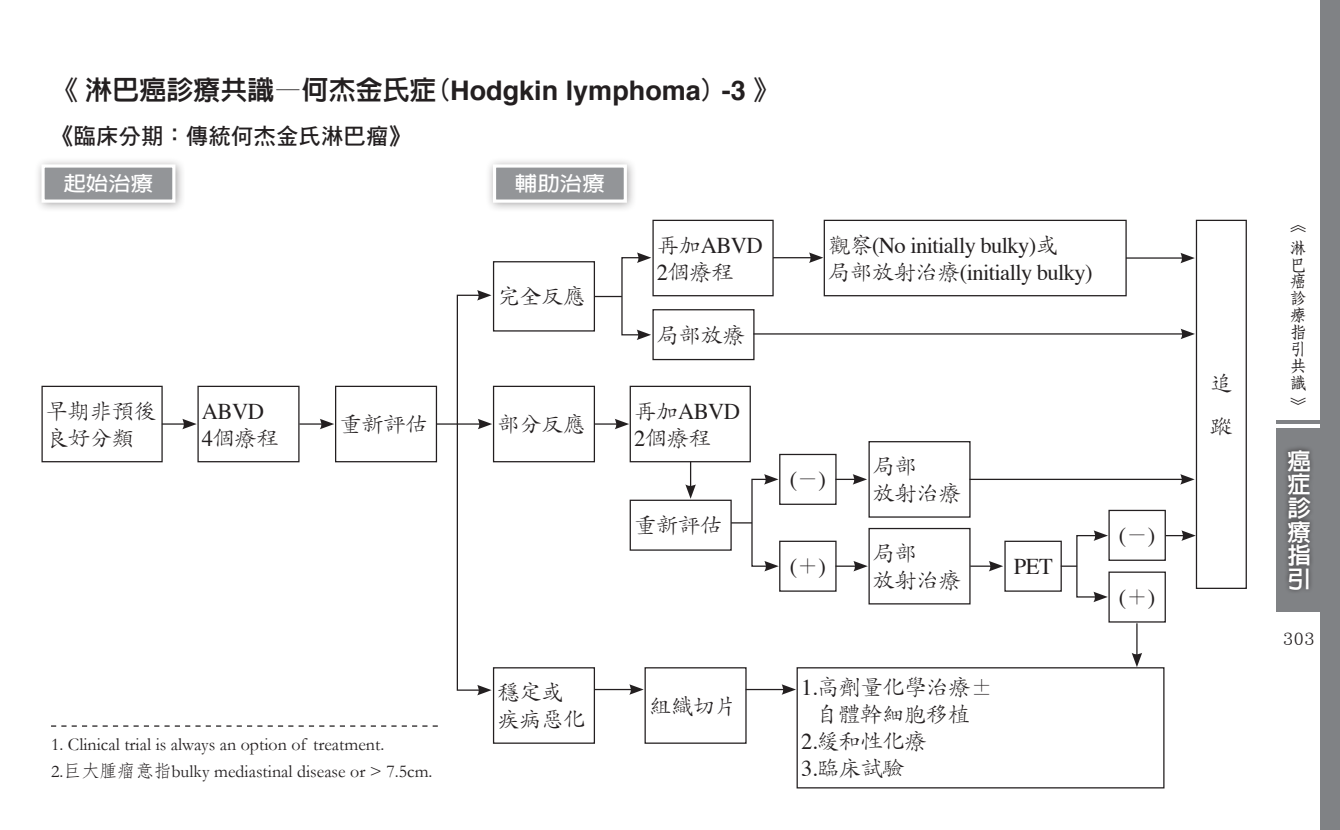
<style>
.page{position:relative;width:1340px;height:830px;background:#fff}
.page>*{position:absolute;margin:0;border:0;box-sizing:border-box;transform-origin:0 0}
.t1{font:800 27px "AR Hei B5";color:#231f20}
.t2{font:800 23.62px/23.6px "AR Hei B5";color:#fff;text-align:justify}
.t3{font:22.5px/27px "DF Kai Shu Std W3";letter-spacing:-.025em;color:#231f20}
.t4{font:22.5px/27px "Times";letter-spacing:-.025em;color:#231f20}
.t5{font:22.5px "DF Hei Std W7";color:#231f20}
.t6{font:700 20.25px "AR Hei B5";color:#fff;scale:1.11 1}
.t7{font:18px/27px "Garamond";color:#231f20}
.t8{font:18px "DF Kai Shu Std W5";color:#231f20}
.t9{font:16.88px/16.9px "DF Fang Song Std W6";color:#231f20}
.s1{font-family:"Helvetica";font-weight:700}
.s2{font-family:"Times"}
.s3{font-family:"DF Kai Shu Std W3"}
.s4{font-family:"DF Fang Song Std W4"}
</style>
<div class="page">
<div style="left:1320px;top:0;width:19px;height:829px;background:#808285"></div>
<div style="left:1276px;top:427px;width:63px;height:184px;background:#808285"></div>
<hr style="left:1276px;top:420px;width:63px;height:3px;background:#808285">
<div style="left:1282px;top:444px;width:31px;height:150px;background:#231f20;opacity:.75"></div>
<div style="left:33px;top:156px;width:152px;height:56px;background:#231f20;opacity:.4"></div>
<svg style="left:40px;top:163px;width:137px;height:41px;background:#adaeb0"></svg>
<div style="left:485px;top:156px;width:151px;height:56px;background:#231f20;opacity:.4"></div>
<svg style="left:491px;top:163px;width:137px;height:41px"></svg>
<div style="left:41px;top:385px;width:122px;height:77px;border:1px solid #231f20"></div>
<div style="left:197px;top:385px;width:102px;height:77px;border:1px solid #231f20"></div>
<div style="left:493px;top:385px;width:102px;height:77px;border:1px solid #231f20"></div>
<div style="left:629px;top:499px;width:102px;height:51px;border:1px solid #231f20"></div>
<div style="left:335px;top:385px;width:102px;height:77px;border:1px solid #231f20"></div>
<div style="left:629px;top:385px;width:122px;height:77px;border:1px solid #231f20"></div>
<div style="left:868px;top:441px;width:102px;height:76px;border:1px solid #231f20"></div>
<div style="left:779px;top:453px;width:57px;height:51px;border:1px solid #231f20"></div>
<div style="left:868px;top:527px;width:102px;height:77px;border:1px solid #231f20"></div>
<div style="left:779px;top:540px;width:57px;height:51px;border:1px solid #231f20"></div>
<div style="left:1108px;top:509px;width:57px;height:51px;border:1px solid #231f20"></div>
<div style="left:1108px;top:571px;width:57px;height:51px;border:1px solid #231f20"></div>
<div style="left:1195px;top:220px;width:51px;height:368px;border:1px solid #231f20"></div>
<svg style="left:51px;top:725px;width:387px;height:1px"></svg>
<hr style="left:835px;top:478px;width:21px;height:2px;background:#231f20">
<svg style="left:852px;top:474px;width:15px;height:10px"></svg>
<svg style="left:835px;top:560px;width:32px;height:11px"></svg>
<svg style="left:970px;top:560px;width:33px;height:11px"></svg>
<hr style="left:1136px;top:623px;width:1px;height:33px;background:#231f20">
<svg style="left:1131px;top:652px;width:11px;height:14px"></svg>
<div style="left:1076px;top:534px;width:21px;height:63px;border:1px solid #231f20"></div>
<svg style="left:1093px;top:530px;width:14px;height:10px"></svg>
<svg style="left:1093px;top:591px;width:14px;height:11px"></svg>
<svg style="left:1060px;top:565px;width:17px;height:1px"></svg>
<svg style="left:1165px;top:530px;width:30px;height:10px"></svg>
<svg style="left:764px;top:474px;width:14px;height:10px"></svg>
<svg style="left:764px;top:561px;width:14px;height:10px"></svg>
<svg style="left:731px;top:522px;width:21px;height:1px"></svg>
<div style="left:644px;top:666px;width:102px;height:77px;border:1px solid #231f20"></div>
<div style="left:493px;top:666px;width:102px;height:77px;border:1px solid #231f20"></div>
<div style="left:796px;top:666px;width:368px;height:122px;border:1px solid #231f20"></div>
<hr style="left:594px;top:688px;width:39px;height:1px;background:#231f20">
<svg style="left:629px;top:684px;width:14px;height:10px"></svg>
<hr style="left:745px;top:688px;width:40px;height:1px;background:#231f20">
<svg style="left:781px;top:684px;width:15px;height:10px"></svg>
<hr style="left:969px;top:478px;width:214px;height:2px;background:#231f20">
<svg style="left:1180px;top:474px;width:14px;height:10px"></svg>
<div style="left:493px;top:261px;width:102px;height:70px;border:1px solid #231f20"></div>
<div style="left:652px;top:220px;width:121px;height:76px;border:1px solid #231f20"></div>
<div style="left:823px;top:220px;width:303px;height:76px;border:1px solid #231f20"></div>
<div style="left:652px;top:309px;width:102px;height:51px;border:1px solid #231f20"></div>
<hr style="left:753px;top:333px;width:431px;height:1px;background:#231f20">
<svg style="left:1180px;top:328px;width:14px;height:11px"></svg>
<hr style="left:1125px;top:257px;width:58px;height:1px;background:#231f20">
<svg style="left:1180px;top:253px;width:14px;height:10px"></svg>
<hr style="left:773px;top:257px;width:39px;height:1px;background:#231f20">
<svg style="left:809px;top:252px;width:14px;height:11px"></svg>
<svg style="left:637px;top:252px;width:14px;height:11px"></svg>
<svg style="left:636px;top:329px;width:15px;height:11px"></svg>
<svg style="left:594px;top:296px;width:28px;height:1px"></svg>
<svg style="left:685px;top:461px;width:11px;height:37px"></svg>
<svg style="left:162px;top:418px;width:35px;height:11px"></svg>
<svg style="left:299px;top:418px;width:35px;height:11px"></svg>
<hr style="left:436px;top:423px;width:45px;height:1px;background:#231f20">
<svg style="left:478px;top:419px;width:14px;height:10px"></svg>
<svg style="left:594px;top:418px;width:35px;height:11px"></svg>
<div style="left:457px;top:294px;width:24px;height:396px;border:1px solid #231f20"></div>
<svg style="left:477px;top:290px;width:14px;height:10px"></svg>
<svg style="left:477px;top:684px;width:14px;height:11px"></svg>
<p class="t1" style="left:51px;top:77px;width:731px">《淋巴癌診療共識—何杰金氏症(<span class="s1">Hodgkin lymphoma</span>) <span class="s1">-3</span> 》</p>
<p class="t5" style="left:51px;top:123px;width:361px">《臨床分期：傳統何杰金氏淋巴瘤》</p>
<p class="t6" style="left:63px;top:173px;width:83px">起始治療</p>
<p class="t6" style="left:515px;top:173px;width:83px">輔助治療</p>
<p class="t3" style="left:46px;top:396px;width:112px">早期非預後良好分類</p>
<p class="t4" style="left:202px;top:395px;width:64px">ABVD</p>
<p class="t3" style="left:202px;top:423px;width:79px"><span class="s2">4</span>個療程</p>
<p class="t3" style="left:339px;top:410px;width:90px">重新評估</p>
<p class="t3" style="left:497px;top:282px;width:90px">完全反應</p>
<p class="t3" style="left:497px;top:410px;width:90px">部分反應</p>
<p class="t4" style="left:657px;top:229px;width:107px"><span class="s3">再加</span>ABVD</p>
<p class="t3" style="left:657px;top:257px;width:79px"><span class="s2">2</span>個療程</p>
<p class="t3" style="left:657px;top:320px;width:90px">局部放療</p>
<p class="t4" style="left:634px;top:395px;width:107px"><span class="s3">再加</span>ABVD</p>
<p class="t3" style="left:634px;top:423px;width:79px"><span class="s2">2</span>個療程</p>
<p class="t3" style="left:634px;top:511px;width:90px">重新評估</p>
<p class="t4" style="left:828px;top:229px;width:266px"><span class="s3">觀察</span>(No initially bulky)<span class="s3">或<br>局部放射治療</span>(initially bulky)</p>
<p class="t4" style="left:789px;top:464px;width:38px">(<span class="s3">－</span>)</p>
<p class="t3" style="left:873px;top:452px;width:90px">局部<br>放射治療</p>
<p class="t3" style="left:873px;top:538px;width:90px">局部<br>放射治療</p>
<p class="t4" style="left:789px;top:551px;width:38px">(<span class="s3">＋</span>)</p>
<p class="t4" style="left:1013px;top:551px;width:40px">PET</p>
<p class="t7" style="left:51px;top:730px;width:383px">1. Clinical trial is always an option of treatment.<br>2.<span class="s4">巨大腫瘤意指</span>bulky mediastinal disease or &gt; 7.5cm.</p>
<p class="t3" style="left:497px;top:677px;width:90px">穩定或疾病惡化</p>
<p class="t3" style="left:801px;top:673px;width:193px"><span class="s2">1.</span>高劑量化學治療±</p>
<p class="t3" style="left:649px;top:691px;width:90px">組織切片</p>
<p class="t3" style="left:816px;top:700px;width:156px">自體幹細胞移植</p>
<p class="t3" style="left:801px;top:727px;width:127px"><span class="s2">2.</span>緩和性化療</p>
<p class="t3" style="left:801px;top:754px;width:106px"><span class="s2">3.</span>臨床試驗</p>
<p class="t4" style="left:1118px;top:520px;width:38px">(<span class="s3">－</span>)</p>
<p class="t4" style="left:1118px;top:582px;width:38px">(<span class="s3">＋</span>)</p>
<p class="t3" style="left:1210px;top:360px;width:23px;line-height:43.9px">追蹤</p>
<p class="t9" style="left:1289px;top:213px;width:17px;line-height:22.5px">︽淋</p>
<p class="t9" style="left:1289px;top:255px;width:18px">巴癌診療指引共識</p>
<p class="t9" style="left:1289px;top:396px;width:17px">︾</p>
<p class="t2" style="left:1287px;top:448px;width:25px">癌症診療指引</p>
<p class="t8" style="left:1282px;top:628px;width:33px">303</p>
</div>
